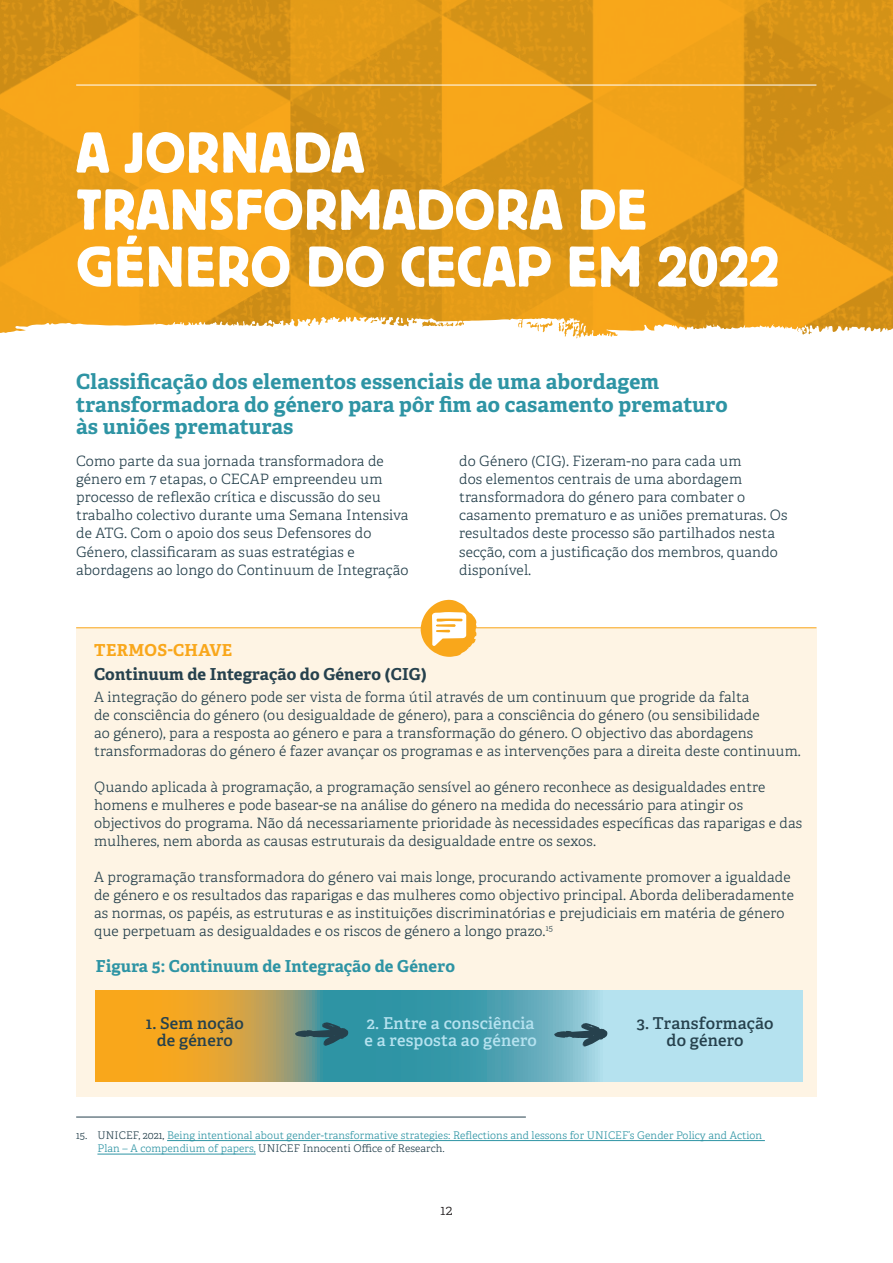
<style>
.page{position:relative;width:893px;height:1263px;background:#fff}
.page>*{position:absolute;margin:0;border:0;box-sizing:border-box;transform-origin:0 0}
.Chapter_headline{font:60px/57px "Platz";letter-spacing:.01em;color:#fff}
.Level_2_Headline{font:700 21px/22.5px "Adelle";letter-spacing:.005em;color:#2e94a4}
.Level_3_Headline{font:700 16.5px "Adelle";letter-spacing:.005em;color:#2e94a4}
.Key_Terms__headline{font:700 16.5px "Adelle";letter-spacing:.005em;color:#26414d}
.Level_3_Headline-2{font:700 16.5px "Adelle";letter-spacing:.02em;color:#f9a71b}
.t1{font:600 16.35px/17.1px "Adelle";letter-spacing:.01em;color:#26414d;text-align:center}
.t2{font:600 16.35px/17.1px "Adelle";letter-spacing:.01em;color:#b5e2ef}
.Body_Text_-_11_5_13_5{font:300 14.25px/18px "Adelle";letter-spacing:.01em;color:#26414d}
.t3{font:300 14.25px "Adelle";color:#231f20}
.Footnote__line{font:300 10.5px/13.5px "Adelle";letter-spacing:.01em;color:#2e94a4}
.s1{color:#26414d}
</style>
<div class="page">
<svg style="left:0;top:0;width:893px;height:317px;background:#e49b18"></svg>
<svg style="left:0;top:317px;width:893px;height:22px"></svg>
<div style="left:76px;top:627px;width:740px;height:470px;background:#fef4e4"></div>
<hr style="left:76px;top:85px;width:740px;height:1px;background:#fff">
<hr style="left:76px;top:627px;width:740px;height:1px;background:#f9a71b">
<svg style="left:420px;top:600px;width:57px;height:57px"></svg>
<hr style="left:76px;top:1117px;width:450px;height:1px;background:#26414d">
<hr style="left:167px;top:1140px;width:598px;height:1px;background:#2e94a4">
<hr style="left:97px;top:1154px;width:159px;height:1px;background:#2e94a4">
<svg style="left:95px;top:990px;width:707px;height:91px;background:#96b49d"></svg>
<svg style="left:295px;top:1022px;width:53px;height:24px"></svg>
<svg style="left:554px;top:1023px;width:53px;height:23px"></svg>
<p class="Chapter_headline" style="left:76px;top:124px;width:704px">A JORNADA<br>TRANSFORMADORA DE<br>GÉNERO DO CECAP EM 2022</p>
<p class="Level_2_Headline" style="left:76px;top:370px;width:653px">Classificação dos elementos essenciais de uma abordagem transformadora do género para pôr fim ao casamento prematuro às uniões prematuras</p>
<p class="Body_Text_-_11_5_13_5" style="left:76px;top:453px;width:334px">Como parte da sua jornada transformadora de género em 7 etapas, o CECAP empreendeu um processo de reflexão crítica e discussão do seu trabalho colectivo durante uma Semana Intensiva de ATG. Com o apoio dos seus Defensores do Género, classificaram as suas estratégias e abordagens ao longo do Continuum de Integração</p>
<p class="Body_Text_-_11_5_13_5" style="left:459px;top:453px;width:330px">do Género (CIG). Fizeram-no para cada um<br>dos elementos centrais de uma abordagem transformadora do género para combater o casamento prematuro e as uniões prematuras. Os resultados deste processo são partilhados nesta secção, com a justificação dos membros, quando disponível.</p>
<p class="Level_3_Headline-2" style="left:94px;top:640px;width:139px">TERMOS-CHAVE</p>
<p class="Key_Terms__headline" style="left:94px;top:663px;width:334px">Continuum de Integração do Género (CIG)</p>
<p class="Body_Text_-_11_5_13_5" style="left:94px;top:688px;width:708px">A integração do género pode ser vista de forma útil através de um continuum que progride da falta<br>de consciência do género (ou desigualdade de género), para a consciência do género (ou sensibilidade<br>ao género), para a resposta ao género e para a transformação do género. O objectivo das abordagens transformadoras do género é fazer avançar os programas e as intervenções para a direita deste continuum.</p>
<p class="Body_Text_-_11_5_13_5" style="left:94px;top:778px;width:709px">Quando aplicada à programação, a programação sensível ao género reconhece as desigualdades entre homens e mulheres e pode basear-se na análise do género na medida do necessário para atingir os objectivos do programa. Não dá necessariamente prioridade às necessidades específicas das raparigas e das mulheres, nem aborda as causas estruturais da desigualdade entre os sexos.</p>
<p class="Body_Text_-_11_5_13_5" style="left:94px;top:868px;width:701px">A programação transformadora do género vai mais longe, procurando activamente promover a igualdade de género e os resultados das raparigas e das mulheres como objectivo principal. Aborda deliberadamente as normas, os papéis, as estruturas e as instituições discriminatórias e prejudiciais em matéria de género que perpetuam as desigualdades e os riscos de género a longo prazo.<sup>15</sup></p>
<p class="Level_3_Headline" style="left:96px;top:955px;width:360px">Figura 5: Continuum de Integração de Género</p>
<p class="t1" style="left:146px;top:1015px;width:100px">1. Sem noção de género</p>
<p class="t2" style="left:364px;top:1015px;width:174px">2. Entre a consciência e a resposta ao género</p>
<p class="t1" style="left:637px;top:1015px;width:138px">3. Transformação do género</p>
<p class="Footnote__line" style="left:97px;top:1128px;width:666px;text-indent:-21px"><span class="s1">15. UNICEF, 2021,</span> Being intentional about gender-transformative strategies: Reflections and lessons for UNICEF’s Gender Policy and Action<br>Plan – A compendium of papers, <span class="s1">UNICEF Innocenti Office of Research.</span></p>
<p class="t3" style="left:441px;top:1201px;width:13px">12</p>
</div>
